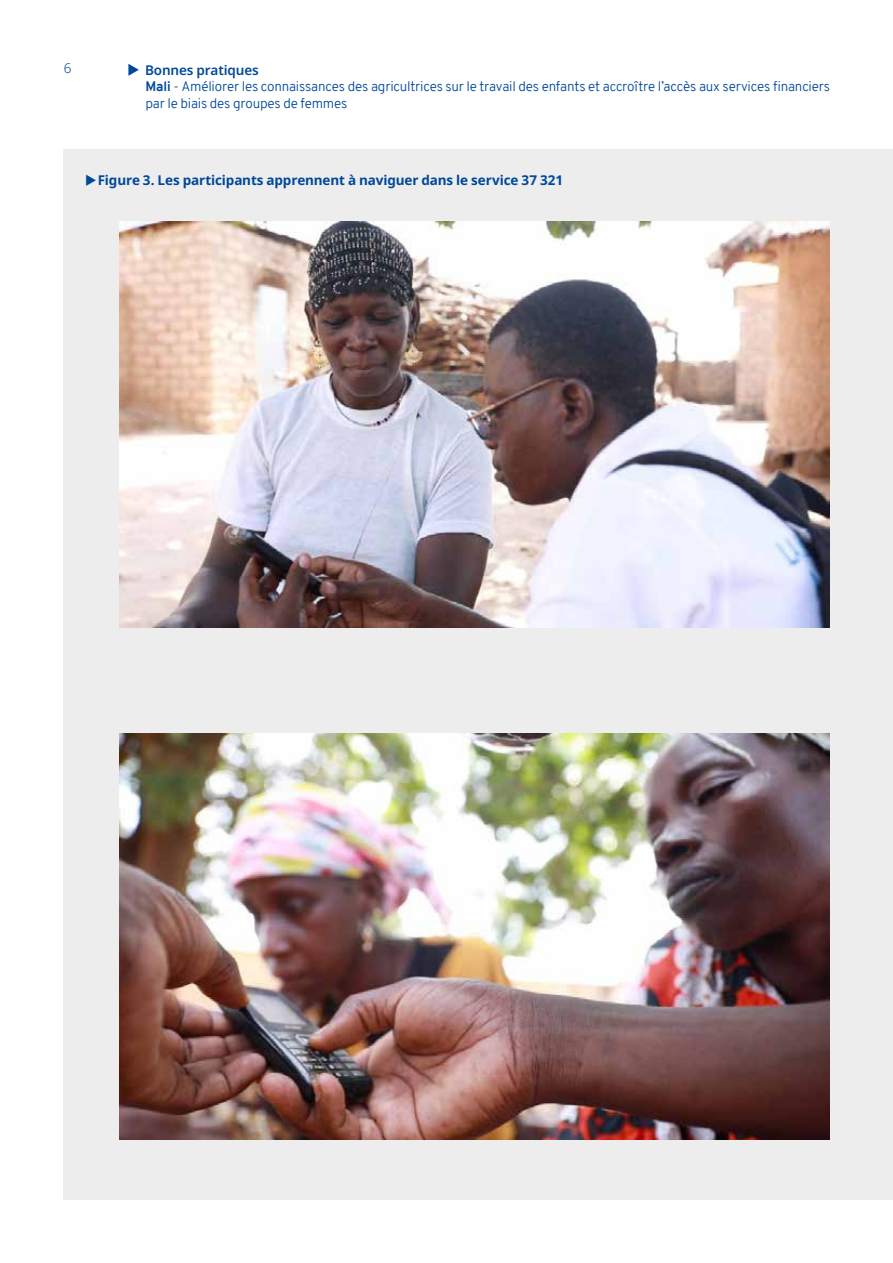
<style>
.page{position:relative;width:893px;height:1263px;background:#fff}
.page>*{position:absolute;margin:0;border:0;box-sizing:border-box;transform-origin:0 0}
.t1{font:300 13.5px/16.5px "Overpass";letter-spacing:-.015em;color:#00489a}
.t2{font:700 13.5px "Noto Sans";letter-spacing:-.01em;color:#00489a}
.t3{font:600 13.5px "Noto Sans";letter-spacing:-.01em;color:#00489a}
.t4{font:300 13.5px "Noto Sans";color:#00489a}
.s1{font-weight:700}
</style>
<div class="page">
<svg style="left:128px;top:64px;width:11px;height:12px"></svg>
<div style="left:64px;top:149px;width:829px;height:1050px;background:#ededed"></div>
<img style="left:119px;top:221px;width:710px;height:406px">
<img style="left:119px;top:733px;width:710px;height:407px">
<p class="t4" style="left:64px;top:59px;width:9px">6</p>
<p class="t3" style="left:145px;top:60px;width:115px">Bonnes pratiques</p>
<p class="t1" style="left:145px;top:78px;width:686px"><span class="s1">Mali</span> - Améliorer les connaissances des agricultrices sur le travail des enfants et accroître l’accès aux services financiers par le biais des groupes de femmes</p>
<p class="t2" style="left:98px;top:170px;width:467px">Figure 3. Les participants apprennent à naviguer dans le service 37 321</p>
</div>
